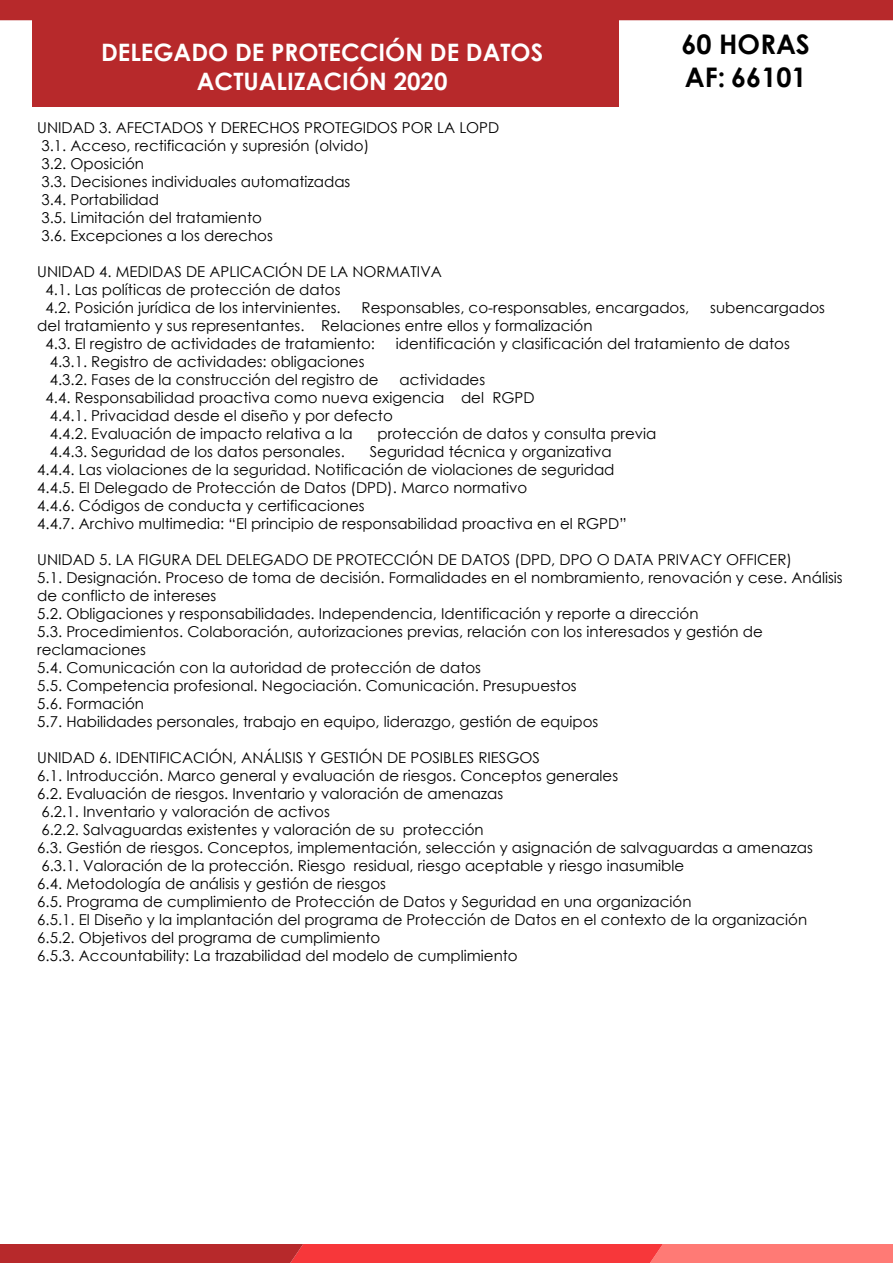
<style>
.page{position:relative;width:893px;height:1263px;background:#fff}
.page>*{position:absolute;margin:0;border:0;box-sizing:border-box;transform-origin:0 0}
.t1{font:700 27px/32.4px "Century Gothic";color:#000}
.t2{font:700 24px/28.8px "Century Gothic";color:#fff;text-align:center}
.t3{font:15px/18px "Century Gothic";color:#000}
</style>
<div class="page">
<div style="left:0;top:0;width:893px;height:20px;background:#b7292b"></div>
<div style="left:32px;top:0;width:587px;height:107px;background:#b7292b"></div>
<svg style="left:0;top:1245px;width:892px;height:18px;background:#e34344"></svg>
<h2 class="t2" style="left:101px;top:37px;width:444px">DELEGADO DE PROTECCIÓN DE DATOS<br>ACTUALIZACIÓN 2020</h2>
<h1 class="t1" style="left:681px;top:27px;width:130px">60 HORAS<br>AF: 66101</h1>
<p class="t3" style="left:37px;top:119px;width:464px">UNIDAD 3. AFECTADOS Y DERECHOS PROTEGIDOS POR LA LOPD 3.1. Acceso, rectificación y supresión (olvido)<br>3.2. Oposición<br>3.3. Decisiones individuales automatizadas<br>3.4. Portabilidad<br>3.5. Limitación del tratamiento<br>3.6. Excepciones a los derechos</p>
<p class="t3" style="left:46px;top:263px;width:398px;text-indent:-8px">UNIDAD 4. MEDIDAS DE APLICACIÓN DE LA NORMATIVA<br>4.1. Las políticas de protección de datos<br>4.2. Posición jurídica de los intervinientes.</p>
<p class="t3" style="left:362px;top:299px;width:329px">Responsables, co-responsables, encargados,</p>
<p class="t3" style="left:710px;top:299px;width:116px">subencargados</p>
<p class="t3" style="left:46px;top:317px;width:548px;text-indent:-8px">del tratamiento y sus representantes. Relaciones entre ellos y formalización<br>4.3. El registro de actividades de tratamiento:</p>
<p class="t3" style="left:396px;top:335px;width:396px">identificación y clasificación del tratamiento de datos</p>
<p class="t3" style="left:50px;top:353px;width:330px">4.3.1. Registro de actividades: obligaciones<br>4.3.2. Fases de la construcción del registro de</p>
<p class="t3" style="left:46px;top:371px;width:490px;text-indent:354px">actividades<br>4.4. Responsabilidad proactiva como nueva exigencia del RGPD 4.4.1. Privacidad desde el diseño y por defecto<br>4.4.2. Evaluación de impacto relativa a la</p>
<p class="t3" style="left:377px;top:425px;width:280px">protección de datos y consulta previa</p>
<p class="t3" style="left:37px;top:443px;width:591px;text-indent:332px">Seguridad técnica y organizativa 4.4.4. Las violaciones de la seguridad. Notificación de violaciones de seguridad 4.4.5. El Delegado de Protección de Datos (DPD). Marco normativo<br>4.4.6. Códigos de conducta y certificaciones<br>4.4.7. Archivo multimedia: “El principio de responsabilidad proactiva en el RGPD”</p>
<p class="t3" style="left:37px;top:551px;width:807px">UNIDAD 5. LA FIGURA DEL DELEGADO DE PROTECCIÓN DE DATOS (DPD, DPO O DATA PRIVACY OFFICER)<br>5.1. Designación. Proceso de toma de decisión. Formalidades en el nombramiento, renovación y cese. Análisis de conflicto de intereses<br>5.2. Obligaciones y responsabilidades. Independencia, Identificación y reporte a dirección<br>5.3. Procedimientos. Colaboración, autorizaciones previas, relación con los interesados y gestión de reclamaciones<br>5.4. Comunicación con la autoridad de protección de datos<br>5.5. Competencia profesional. Negociación. Comunicación. Presupuestos<br>5.6. Formación<br>5.7. Habilidades personales, trabajo en equipo, liderazgo, gestión de equipos</p>
<p class="t3" style="left:37px;top:749px;width:777px">UNIDAD 6. IDENTIFICACIÓN, ANÁLISIS Y GESTIÓN DE POSIBLES RIESGOS<br>6.1. Introducción. Marco general y evaluación de riesgos. Conceptos generales<br>6.2. Evaluación de riesgos. Inventario y valoración de amenazas<br>6.2.1. Inventario y valoración de activos<br>6.2.2. Salvaguardas existentes y valoración de su protección<br>6.3. Gestión de riesgos. Conceptos, implementación, selección y asignación de salvaguardas a amenazas 6.3.1. Valoración de la protección. Riesgo residual, riesgo aceptable y riesgo inasumible<br>6.4. Metodología de análisis y gestión de riesgos<br>6.5. Programa de cumplimiento de Protección de Datos y Seguridad en una organización<br>6.5.1. El Diseño y la implantación del programa de Protección de Datos en el contexto de la organización 6.5.2. Objetivos del programa de cumplimiento<br>6.5.3. Accountability: La trazabilidad del modelo de cumplimiento</p>
<p class="t3" style="left:50px;top:443px;width:297px">4.4.3. Seguridad de los datos personales.</p>
</div>
